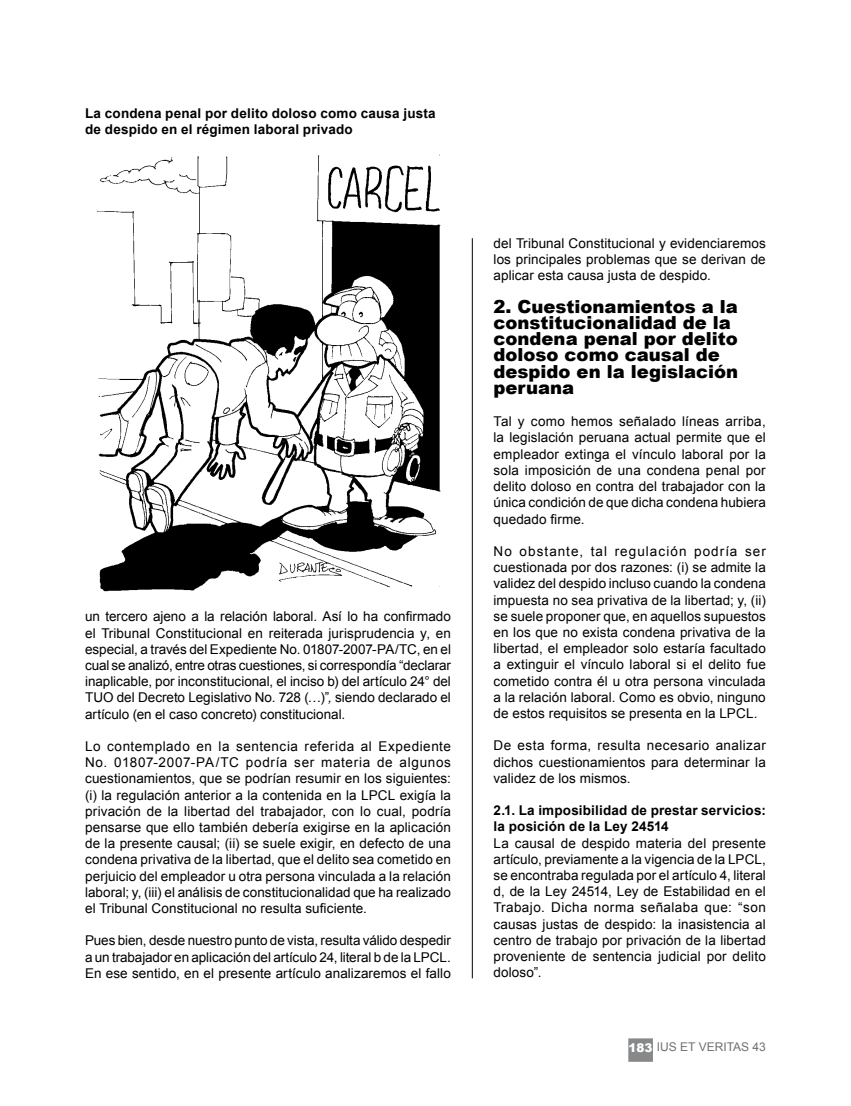
<style>
.page{position:relative;width:851px;height:1106px;background:#fff}
.page>*{position:absolute;margin:0;border:0;box-sizing:border-box;transform-origin:0 0}
.t1{font:900 18px/16.2px "Arial";color:#000}
.t2{font:13.5px/16.2px "Arial";letter-spacing:.005em;color:#000;text-align:justify}
.t3{font:700 13.5px/16.2px "Arial";letter-spacing:.015em;color:#000}
.t4{font:12px "Arial";color:#707172}
.s1{font-style:italic}
.s2{font-weight:900;color:#fff}
</style>
<div class="page">
<hr style="left:472px;top:238px;width:1px;height:740px;background:#000">
<div style="left:628px;top:1038px;width:24px;height:23px;background:#87888a;border:2px solid #87888a"></div>
<img style="left:97px;top:154px;width:344px;height:438px">
<p class="t3" style="left:85px;top:106px;width:352px">La condena penal por delito doloso como causa justa de despido en el régimen laboral privado</p>
<p class="t2" style="left:85px;top:608px;width:367px">un tercero ajeno a la relación laboral. Así lo ha confirmado el Tribunal Constitucional en reiterada jurisprudencia y, en especial, a través del Expediente No. 01807-2007-PA/TC, en el cual se analizó, entre otras cuestiones, si correspondía “declarar inaplicable, por inconstitucional, el inciso b) del artículo 24° del TU O del Decreto Legislativo No. 728 (…)”<span class="s1">,</span> siendo declarado el artículo (en el caso concreto) constitucional.</p>
<p class="t2" style="left:85px;top:738px;width:367px">Lo contemplado en la sentencia referida al Expediente No. 01807-2007-PA/TC podría ser materia de algunos cuestionamientos, que se podrían resumir en los siguientes: (i) la regulación anterior a la contenida en la LPCL exigía la privación de la libertad del trabajador, con lo cual, podría pensarse que ello también debería exigirse en la aplicación de la presente causal; (ii) se suele exigir, en defecto de una condena privativa de la libertad, que el delito sea cometido en perjuicio del empleador u otra persona vinculada a la relación laboral; y, (iii) el análisis de constitucionalidad que ha realizado el Tribunal Constitucional no resulta suficiente.</p>
<p class="t2" style="left:85px;top:932px;width:367px">Pues bien, desde nuestro punto de vista, resulta válido despedir a un trabajador en aplicación del artículo 24, literal b de la LPCL.<br>En ese sentido, en el presente artículo analizaremos el fallo</p>
<p class="t2" style="left:493px;top:235px;width:274px">del Tribunal Constitucional y evidenciaremos los principales problemas que se derivan de aplicar esta causa justa de despido.</p>
<h1 class="t1" style="left:493px;top:298px;width:246px">2. Cuestionamientos a la constitucionalidad de la condena penal por delito doloso como causal de despido en la legislación peruana</h1>
<p class="t2" style="left:493px;top:413px;width:274px">Tal y como hemos señalado líneas arriba, la legislación peruana actual permite que el empleador extinga el vínculo laboral por la sola imposición de una condena penal por delito doloso en contra del trabajador con la única condición de que dicha condena hubiera quedado firme.</p>
<p class="t2" style="left:493px;top:543px;width:274px">No obstante, tal regulación podría ser cuestionada por dos razones: (i) se admite la validez del despido incluso cuando la condena impuesta no sea privativa de la libertad; y, (ii) se suele proponer que, en aquellos supuestos en los que no exista condena privativa de la libertad, el empleador solo estaría facultado a extinguir el vínculo laboral si el delito fue cometido contra él u otra persona vinculada a la relación laboral. Como es obvio, ninguno de estos requisitos se presenta en la LPCL.</p>
<p class="t2" style="left:493px;top:737px;width:274px">De esta forma, resulta necesario analizar dichos cuestionamientos para determinar la validez de los mismos.</p>
<p class="t3" style="left:493px;top:802px;width:274px">2.1. La imposibilidad de prestar servicios: la posición de la Ley 24514</p>
<p class="t2" style="left:493px;top:834px;width:274px">La causal de despido materia del presente artículo, previamente a la vigencia de la LPCL, se encontraba regulada por el artículo 4, literal d, de la Ley 24514, Ley de Estabilidad en el Trabajo. Dicha norma señalaba que: “son causas justas de despido: la inasistencia al centro de trabajo por privación de la libertad proveniente de sentencia judicial por delito doloso”.</p>
<p class="t4" style="left:628px;top:1038px;width:139px"><span class="s2">183</span> ius et veritas 43</p>
</div>
